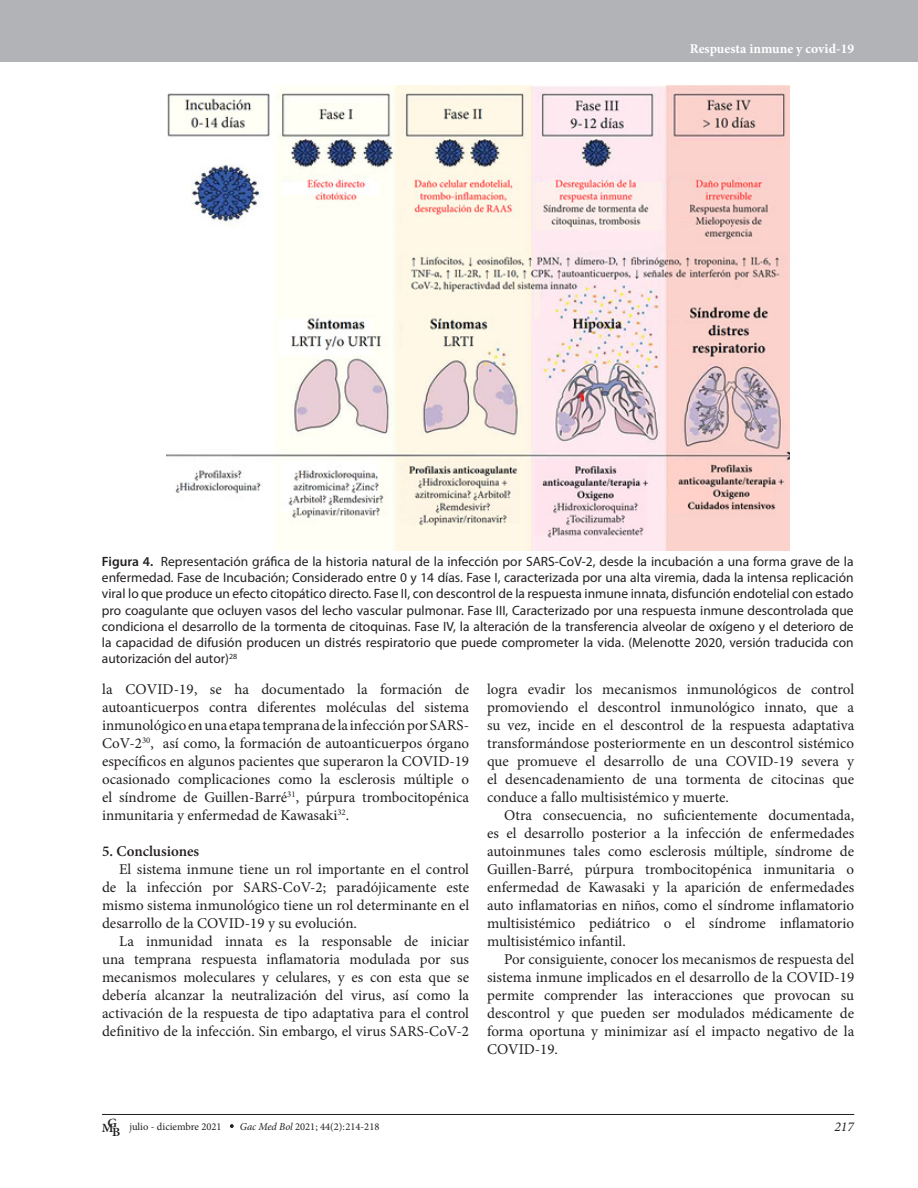
<style>
.page{position:relative;width:918px;height:1188px;background:#fff}
.page>*{position:absolute;margin:0;border:0;box-sizing:border-box;transform-origin:0 0}
.t1{font:15px/18px "Minion Pro";color:#231f20;text-align:justify}
.t2{font:600 15px "Minion Pro";color:#231f20}
.t3{font:13.5px/16.2px "Myriad Pro";color:#231f20;text-align:justify}
.t4{font:700 13.5px "Minion Pro";color:#fff}
.t5{font:italic 13.5px "Minion Pro";color:#231f20}
.t6{font:600 12.6px "Minion Pro";color:#231f20;scale:1.05 1}
.t7{font:10.5px "Minion Pro";color:#231f20}
.s1{font-weight:600}
.s2{font-weight:600;font-size:12.6px}
.s3{font-style:italic}
</style>
<div class="page">
<div style="left:0;top:0;width:918px;height:61px;background:#b2b3b7"></div>
<hr style="left:102px;top:1114px;width:752px;height:1px;background:#231f20">
<svg style="left:230px;top:1124px;width:4px;height:4px"></svg>
<img style="left:166px;top:85px;width:624px;height:465px">
<p class="t4" style="left:690px;top:39px;width:166px">Respuesta inmune y covid-19</p>
<p class="t3" style="left:102px;top:553px;width:753px"><span class="s1">Figura 4.</span> Representación gráfica de la historia natural de la infección por SARS-CoV-2, desde la incubación a una forma grave de la enfermedad. Fase de Incubación; Considerado entre 0 y 14 días. Fase I, caracterizada por una alta viremia, dada la intensa replicación viral lo que produce un efecto citopático directo. Fase II, con descontrol de la respuesta inmune innata, disfunción endotelial con estado pro coagulante que ocluyen vasos del lecho vascular pulmonar. Fase III, Caracterizado por una respuesta inmune descontrolada que condiciona el desarrollo de la tormenta de citoquinas. Fase IV, la alteración de la transferencia alveolar de oxígeno y el deterioro de la capacidad de difusión producen un distrés respiratorio que puede comprometer la vida. (Melenotte 2020, versión traducida con autorización del autor)<sup>28</sup></p>
<p class="t1" style="left:102px;top:680px;width:369px">la COVID-19, se ha documentado la formación de autoanticuerpos contra diferentes moléculas del sistema inmunológico en una etapa temprana de la infección por SARS-CoV-2<sup>30</sup>, así como, la formación de autoanticuerpos órgano específicos en algunos pacientes que superaron la COVID-19 ocasionado complicaciones como la esclerosis múltiple o el síndrome de Guillen-Barré<sup>31</sup>, púrpura trombocitopénica inmunitaria y enfermedad de Kawasaki<sup>32</sup>.</p>
<p class="t2" style="left:102px;top:841px;width:99px">5. Conclusiones</p>
<p class="t1" style="left:102px;top:860px;width:369px;text-indent:17px">El sistema inmune tiene un rol importante en el control de la infección por SARS-CoV-2; paradójicamente este mismo sistema inmunológico tiene un rol determinante en el desarrollo de la COVID-19 y su evolución.</p>
<p class="t1" style="left:102px;top:932px;width:369px;text-indent:17px">La inmunidad innata es la responsable de iniciar una temprana respuesta inflamatoria modulada por sus mecanismos moleculares y celulares, y es con esta que se debería alcanzar la neutralización del virus, así como la activación de la respuesta de tipo adaptativa para el control definitivo de la infección. Sin embargo, el virus SARS-CoV-2</p>
<p class="t1" style="left:487px;top:680px;width:369px">logra evadir los mecanismos inmunológicos de control promoviendo el descontrol inmunológico innato, que a su vez, incide en el descontrol de la respuesta adaptativa transformándose posteriormente en un descontrol sistémico que promueve el desarrollo de una COVID-19 severa y el desencadenamiento de una tormenta de citocinas que conduce a fallo multisistémico y muerte.</p>
<p class="t1" style="left:487px;top:806px;width:369px;text-indent:17px">Otra consecuencia, no suficientemente documentada, es el desarrollo posterior a la infección de enfermedades autoinmunes tales como esclerosis múltiple, síndrome de Guillen-Barré, púrpura trombocitopénica inmunitaria o enfermedad de Kawasaki y la aparición de enfermedades auto inflamatorias en niños, como el síndrome inflamatorio multisistémico pediátrico o el síndrome inflamatorio multisistémico infantil.</p>
<p class="t1" style="left:487px;top:950px;width:369px;text-indent:17px">Por consiguiente, conocer los mecanismos de respuesta del sistema inmune implicados en el desarrollo de la COVID-19 permite comprender las interacciones que provocan su descontrol y que pueden ser modulados médicamente de forma oportuna y minimizar así el impacto negativo de la COVID-19.</p>
<p class="t6" style="left:102px;top:1116px;width:16px">MG</p>
<p class="t5" style="left:834px;top:1117px;width:21px">217</p>
<p class="t7" style="left:112px;top:1120px;width:111px"><span class="s2">B</span> julio - diciembre 2021</p>
<p class="t7" style="left:240px;top:1120px;width:141px"><span class="s3">Gac Med Bol</span> 2021; 44(2):214-218</p>
</div>
